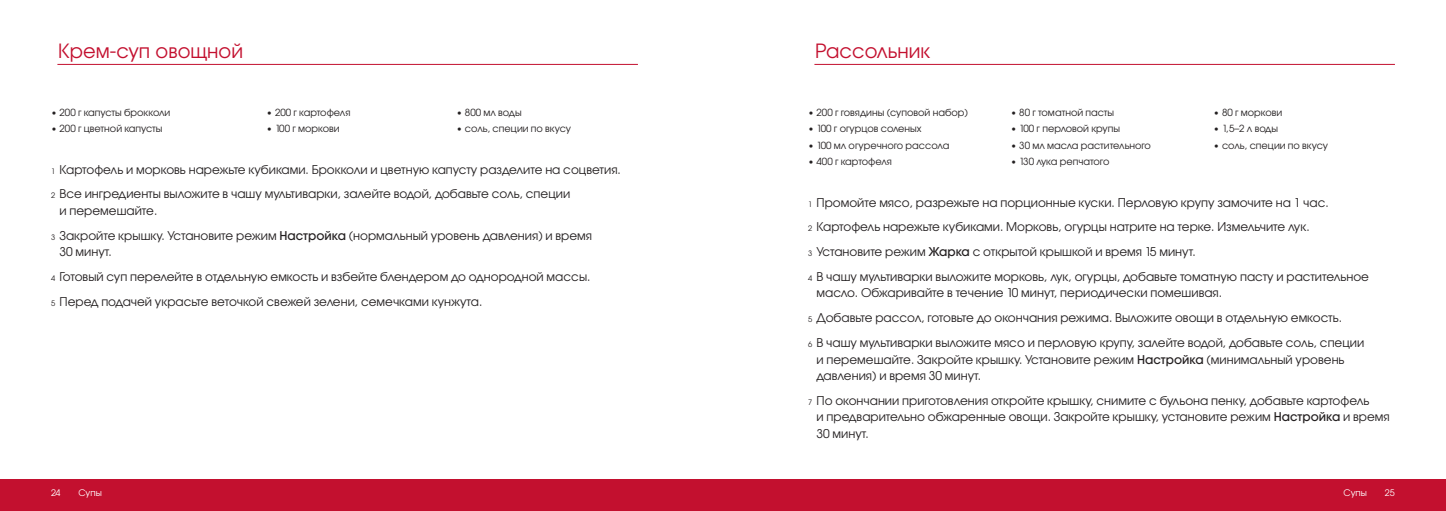
<style>
.page{position:relative;width:1446px;height:511px;background:#fff}
.page>*{position:absolute;margin:0;border:0;box-sizing:border-box;transform-origin:0 0}
.t1{font:19.5px "Avant Garde Gothic ITC";color:#c3102f}
.t2{font:12px/24.8px "Avant Garde Gothic ITC";color:#231f20}
.t3{font:9.75px "Avant Garde Gothic ITC";color:#231f20}
.t4{font:9px "Avant Garde Gothic ITC";color:#fff}
.s1{font-size:7.5px}
.s2{font-weight:500}
</style>
<div class="page">
<div style="left:0;top:478px;width:723px;height:32px;background:#c3102f"></div>
<div style="left:723px;top:479px;width:723px;height:31px;background:#c3102f"></div>
<hr style="left:57px;top:64px;width:581px;height:1px;background:#c3102f">
<hr style="left:814px;top:64px;width:581px;height:1px;background:#c3102f">
<h1 class="t1" style="left:58px;top:39px;width:186px">Крем-суп овощной</h1>
<h1 class="t1" style="left:815px;top:39px;width:116px">Рассольник</h1>
<p class="t3" style="left:456px;top:106px;width:67px">• 800 мл воды</p>
<p class="t3" style="left:456px;top:122px;width:116px">• соль, специи по вкусу</p>
<p class="t2" style="left:51px;top:156px;width:571px"><span class="s1">1</span> Картофель и морковь нарежьте кубиками. Брокколи и цветную капусту разделите на соцветия.<br><span class="s1">2</span> Все ингредиенты выложите в чашу мультиварки, залейте водой, добавьте соль, специи</p>
<p class="t2" style="left:51px;top:198px;width:543px;text-indent:9px">и перемешайте.<br><span class="s1">3</span> Закройте крышку. Установите режим <span class="s2">Настройка</span> (нормальный уровень давления) и время</p>
<p class="t2" style="left:51px;top:239px;width:541px;text-indent:9px">30 минут.<br><span class="s1">4</span> Готовый суп перелейте в отдельную емкость и взбейте блендером до однородной массы.<br><span class="s1">5</span> Перед подачей украсьте веточкой свежей зелени, семечками кунжута.</p>
<p class="t3" style="left:51px;top:106px;width:121px">• 200 г капусты брокколи</p>
<p class="t3" style="left:51px;top:122px;width:113px">• 200 г цветной капусты</p>
<p class="t3" style="left:266px;top:106px;width:85px">• 200 г картофеля</p>
<p class="t3" style="left:266px;top:122px;width:75px">• 100 г моркови</p>
<p class="t3" style="left:808px;top:106px;width:162px">• 200 г говядины (суповой набор)</p>
<p class="t3" style="left:808px;top:122px;width:115px">• 100 г огурцов соленых</p>
<p class="t3" style="left:808px;top:139px;width:143px">• 100 мл огуречного рассола</p>
<p class="t3" style="left:808px;top:155px;width:85px">• 400 г картофеля</p>
<p class="t3" style="left:1011px;top:106px;width:105px">• 80 г томатной пасты</p>
<p class="t3" style="left:1011px;top:122px;width:111px">• 100 г перловой крупы</p>
<p class="t3" style="left:1011px;top:139px;width:142px">• 30 мл масла растительного</p>
<p class="t3" style="left:1011px;top:155px;width:100px">• 130 лука репчатого</p>
<p class="t3" style="left:1213px;top:106px;width:70px">• 80 г моркови</p>
<p class="t3" style="left:1213px;top:122px;width:66px">• 1,5–2 л воды</p>
<p class="t3" style="left:1213px;top:139px;width:116px">• соль, специи по вкусу</p>
<p class="t2" style="left:808px;top:189px;width:562px"><span class="s1">1</span> Промойте мясо, разрежьте на порционные куски. Перловую крупу замочите на 1 час.<br><span class="s1">2</span> Картофель нарежьте кубиками. Морковь, огурцы натрите на терке. Измельчите лук.<br><span class="s1">3</span> Установите режим <span class="s2">Жарка</span> с открытой крышкой и время 15 минут.<br><span class="s1">4</span> В чашу мультиварки выложите морковь, лук, огурцы, добавьте томатную пасту и растительное</p>
<p class="t2" style="left:808px;top:280px;width:558px;text-indent:9px">масло. Обжаривайте в течение 10 минут, периодически помешивая.<br><span class="s1">5</span> Добавьте рассол, готовьте до окончания режима. Выложите овощи в отдельную емкость.<br><span class="s1">6</span> В чашу мультиварки выложите мясо и перловую крупу, залейте водой, добавьте соль, специи</p>
<p class="t2" style="left:816px;top:350px;width:529px;line-height:16.5px">и перемешайте. Закройте крышку. Установите режим <span class="s2">Настройка</span> (минимальный уровень давления) и время 30 минут.</p>
<p class="t2" style="left:816px;top:392px;width:575px;line-height:16.5px;text-indent:-9px"><span class="s1">7</span> По окончании приготовления откройте крышку, снимите с бульона пенку, добавьте картофель<br>и предварительно обжаренные овощи. Закройте крышку, установите режим <span class="s2">Настройка</span> и время<br>30 минут.</p>
<p class="t4" style="left:51px;top:486px;width:11px">24</p>
<p class="t4" style="left:78px;top:486px;width:25px">Супы</p>
<p class="t4" style="left:1343px;top:486px;width:25px">Супы</p>
<p class="t4" style="left:1385px;top:486px;width:11px">25</p>
</div>
